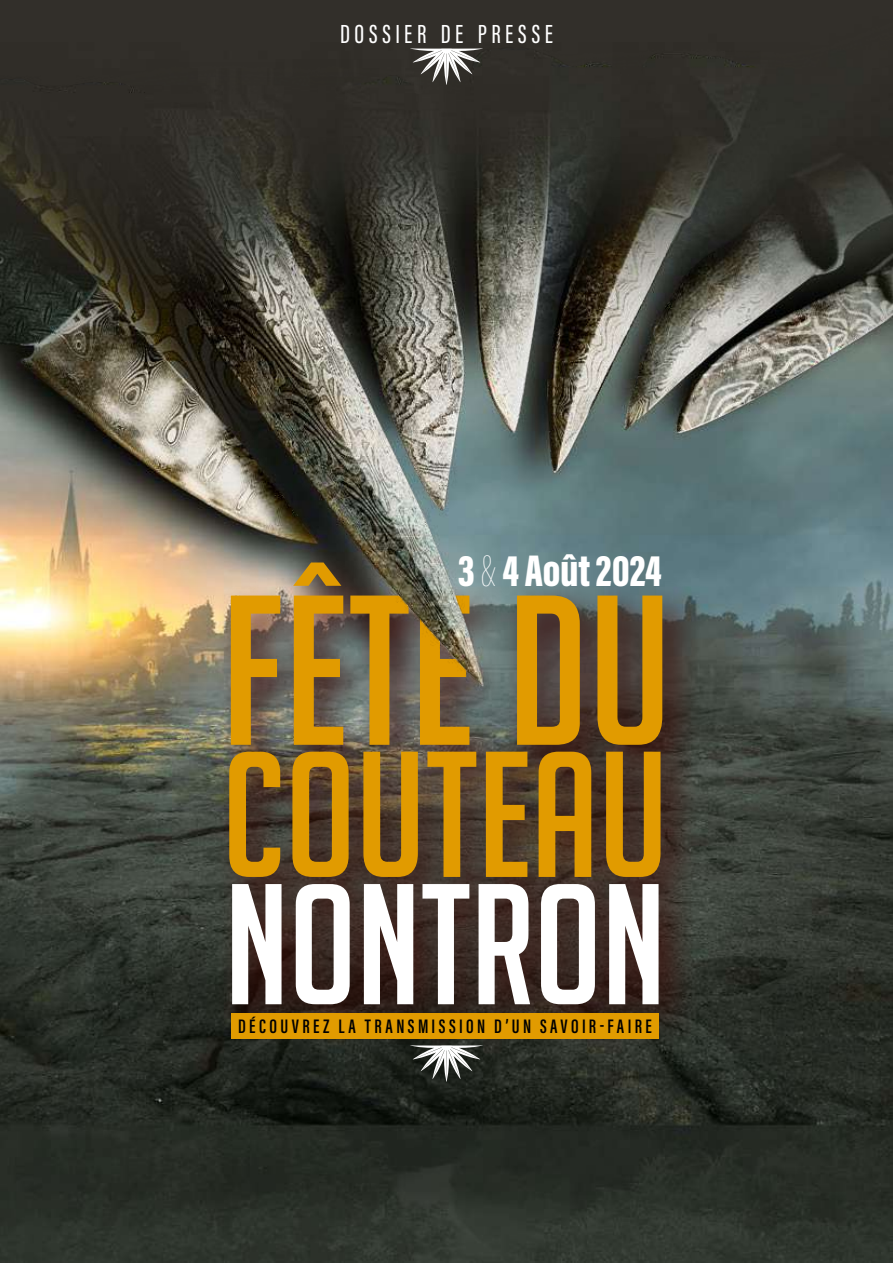
<style>
.page{position:relative;width:893px;height:1263px;background:#fff}
.page>*{position:absolute;margin:0;border:0;box-sizing:border-box;transform-origin:0 0}
.t1{font:207.9px "Big Noodle Titling";color:#e19b00}
.t2{font:174.45px "Big Noodle Titling";color:#e19b00}
.t3{font:167.4px "Big Noodle Titling";color:#fff}
.t4{font:900 45.6px "Acumin Pro Extra Cond";color:#fff}
.t5{font:500 27px "Acumin Pro Extra Cond";letter-spacing:.165em;color:#fff}
.t6{font:600 20.1px "Acumin Pro Extra Cond";letter-spacing:.17em;color:#000}
.s1{font-weight:100}
</style>
<div class="page">
<img style="left:0;top:0;width:893px;height:1263px">
<div style="left:214px;top:549px;width:488px;height:494px;background:#3c0400;opacity:.75"></div>
<div style="left:232px;top:1013px;width:427px;height:26px;background:#e19b00"></div>
<svg style="left:410px;top:48px;width:73px;height:37px"></svg>
<svg style="left:410px;top:1045px;width:73px;height:37px"></svg>
<h3 class="t5" style="left:340px;top:17px;width:214px">DOSSIER DE PRESSE</h3>
<h3 class="t4" style="left:458px;top:543px;width:206px">3<span class="s1">&amp;</span>4 Août 2024</h3>
<h1 class="t1" style="left:221px;top:559px;width:452px">FÊTE DU</h1>
<h2 class="t2" style="left:222px;top:721px;width:448px">COUTEAU</h2>
<h3 class="t3" style="left:225px;top:854px;width:443px">NONTRON</h3>
<p class="t6" style="left:238px;top:1014px;width:415px">DÉCOUVREZ LA TRANSMISSION D’UN SAVOIR-FAIRE</p>
</div>
